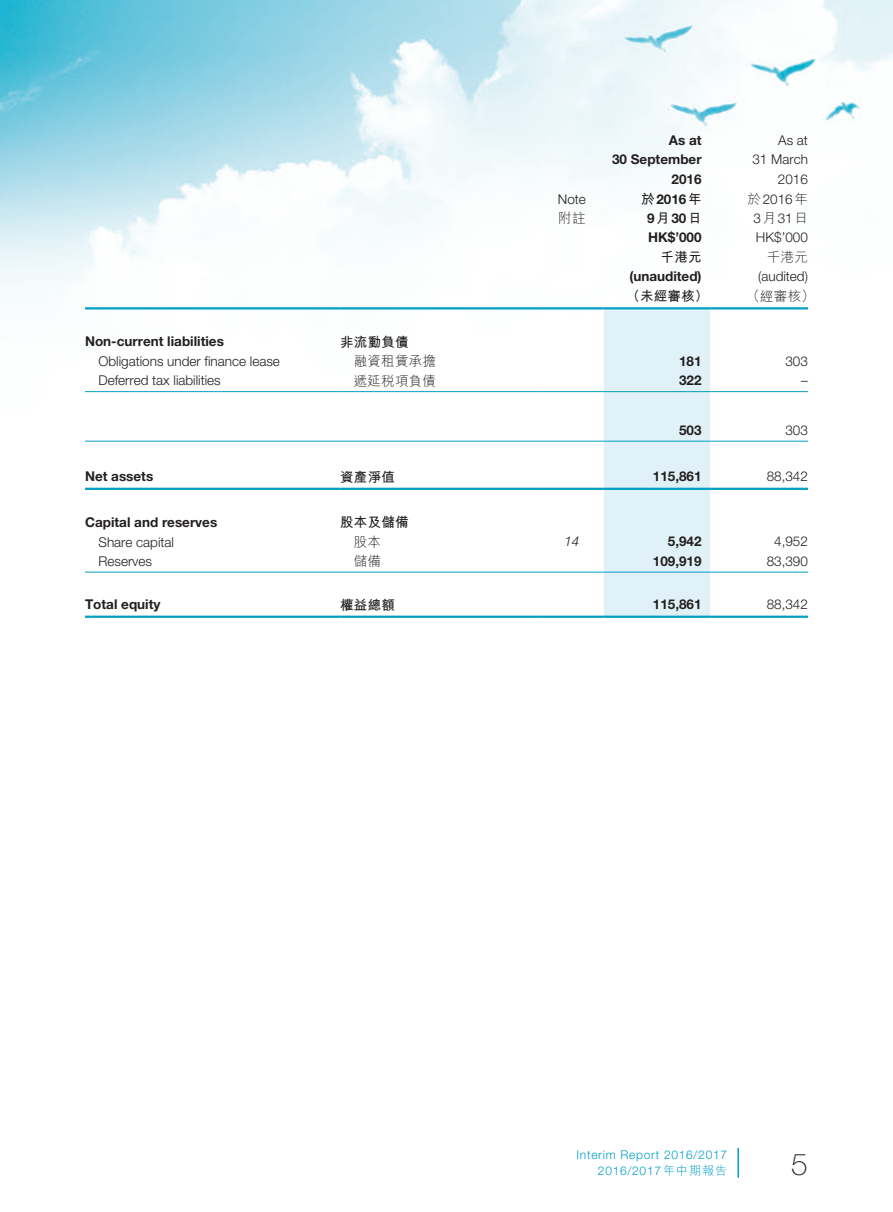
<style>
.page{position:relative;width:893px;height:1212px;background:#fff}
.page>*{position:absolute;margin:0;border:0;box-sizing:border-box;transform-origin:0 0}
.t1{font:100 30px "Helvetica Neue LT Std";color:#231f20}
._50_Table_txt{font:300 13.5px "Helvetica Neue LT Std";color:#231f20}
._50_Table_txt-2{font:700 13.5px "Helvetica Neue LT Std";color:#231f20}
._50_Table_txt-3{font:700 13.5px "M Hei HK";letter-spacing:.02em;color:#231f20}
._50_Table_txt-4{font:300 13.5px "M Hei HK";letter-spacing:.02em;color:#231f20}
._50_Table_txt-5{font:italic 300 13.5px "Helvetica Neue LT Std";color:#231f20}
.t2{font:300 12px/16.5px "Helvetica Neue LT Std";letter-spacing:.06em;color:#009fc3;text-align:right}
.s1{font-family:"M Hei HK"}
</style>
<div class="page">
<img style="left:0;top:0;width:893px;height:616px">
<hr style="left:737px;top:1148px;width:2px;height:30px;background:#009fc3">
<div style="left:604px;top:309px;width:106px;height:307px;background:#e0f2f7"></div>
<hr style="left:85px;top:307px;width:255px;height:2px;background:#009fc3">
<hr style="left:340px;top:307px;width:200px;height:2px;background:#009fc3">
<hr style="left:540px;top:307px;width:64px;height:2px;background:#009fc3">
<hr style="left:604px;top:307px;width:106px;height:2px;background:#009fc3">
<hr style="left:710px;top:307px;width:98px;height:2px;background:#009fc3">
<hr style="left:85px;top:391px;width:255px;height:1px;background:#009fc3">
<hr style="left:340px;top:391px;width:200px;height:1px;background:#009fc3">
<hr style="left:540px;top:391px;width:64px;height:1px;background:#009fc3">
<hr style="left:604px;top:391px;width:106px;height:1px;background:#009fc3">
<hr style="left:710px;top:391px;width:98px;height:1px;background:#009fc3">
<hr style="left:85px;top:441px;width:255px;height:1px;background:#009fc3">
<hr style="left:340px;top:441px;width:200px;height:1px;background:#009fc3">
<hr style="left:540px;top:441px;width:64px;height:1px;background:#009fc3">
<hr style="left:604px;top:441px;width:106px;height:1px;background:#009fc3">
<hr style="left:710px;top:441px;width:98px;height:1px;background:#009fc3">
<hr style="left:85px;top:488px;width:255px;height:2px;background:#009fc3">
<hr style="left:340px;top:488px;width:200px;height:2px;background:#009fc3">
<hr style="left:540px;top:488px;width:64px;height:2px;background:#009fc3">
<hr style="left:604px;top:488px;width:106px;height:2px;background:#009fc3">
<hr style="left:710px;top:488px;width:98px;height:2px;background:#009fc3">
<hr style="left:85px;top:572px;width:255px;height:1px;background:#009fc3">
<hr style="left:340px;top:572px;width:200px;height:1px;background:#009fc3">
<hr style="left:540px;top:572px;width:64px;height:1px;background:#009fc3">
<hr style="left:604px;top:572px;width:106px;height:1px;background:#009fc3">
<hr style="left:710px;top:572px;width:98px;height:1px;background:#009fc3">
<hr style="left:85px;top:616px;width:255px;height:2px;background:#009fc3">
<hr style="left:340px;top:616px;width:200px;height:2px;background:#009fc3">
<hr style="left:540px;top:616px;width:64px;height:2px;background:#009fc3">
<hr style="left:604px;top:616px;width:106px;height:2px;background:#009fc3">
<hr style="left:710px;top:616px;width:98px;height:2px;background:#009fc3">
<p class="_50_Table_txt" style="left:558px;top:191px;width:30px">Note</p>
<p class="_50_Table_txt-4" style="left:558px;top:211px;width:29px">附註</p>
<p class="_50_Table_txt-2" style="left:669px;top:132px;width:34px">As at</p>
<p class="_50_Table_txt-2" style="left:612px;top:151px;width:91px">30 September</p>
<p class="_50_Table_txt-2" style="left:672px;top:171px;width:32px">2016</p>
<p class="_50_Table_txt-2" style="left:641px;top:191px;width:62px"><span class="s1">於</span>2016<span class="s1">年</span></p>
<p class="_50_Table_txt-2" style="left:647px;top:210px;width:56px">9<span class="s1">月</span>30<span class="s1">日</span></p>
<p class="_50_Table_txt" style="left:778px;top:132px;width:31px">As at</p>
<p class="_50_Table_txt" style="left:752px;top:151px;width:57px">31 March</p>
<p class="_50_Table_txt" style="left:778px;top:171px;width:32px">2016</p>
<p class="_50_Table_txt" style="left:747px;top:191px;width:62px"><span class="s1">於</span>2016<span class="s1">年</span></p>
<p class="_50_Table_txt" style="left:753px;top:210px;width:56px">3<span class="s1">月</span>31<span class="s1">日</span></p>
<p class="_50_Table_txt-2" style="left:648px;top:229px;width:55px">HK$’000</p>
<p class="_50_Table_txt" style="left:756px;top:229px;width:54px">HK$’000</p>
<p class="_50_Table_txt-3" style="left:661px;top:248px;width:43px">千港元</p>
<p class="_50_Table_txt-4" style="left:767px;top:250px;width:43px">千港元</p>
<p class="_50_Table_txt-2" style="left:629px;top:268px;width:74px">(unaudited)</p>
<p class="_50_Table_txt" style="left:758px;top:268px;width:51px">(audited)</p>
<p class="_50_Table_txt-3" style="left:627px;top:287px;width:83px">（未經審核）</p>
<p class="_50_Table_txt-4" style="left:747px;top:289px;width:70px">（經審核）</p>
<p class="_50_Table_txt-2" style="left:85px;top:333px;width:140px">Non-current liabilities</p>
<p class="_50_Table_txt-3" style="left:340px;top:332px;width:70px">非流動負債</p>
<p class="_50_Table_txt" style="left:99px;top:353px;width:183px">Obligations under finance lease</p>
<p class="_50_Table_txt-4" style="left:354px;top:354px;width:84px">融資租賃承擔</p>
<p class="_50_Table_txt-2" style="left:679px;top:352px;width:24px">181</p>
<p class="_50_Table_txt" style="left:785px;top:353px;width:24px">303</p>
<p class="_50_Table_txt" style="left:99px;top:372px;width:124px">Deferred tax liabilities</p>
<p class="_50_Table_txt-4" style="left:354px;top:374px;width:84px">遞延稅項負債</p>
<p class="_50_Table_txt-2" style="left:679px;top:372px;width:24px">322</p>
<p class="_50_Table_txt" style="left:801px;top:372px;width:8px">–</p>
<p class="_50_Table_txt-2" style="left:679px;top:421px;width:24px">503</p>
<p class="_50_Table_txt" style="left:785px;top:422px;width:24px">303</p>
<p class="_50_Table_txt-2" style="left:85px;top:468px;width:70px">Net assets</p>
<p class="_50_Table_txt-3" style="left:340px;top:467px;width:56px">資產淨值</p>
<p class="_50_Table_txt-2" style="left:653px;top:468px;width:50px">115,861</p>
<p class="_50_Table_txt" style="left:767px;top:468px;width:43px">88,342</p>
<p class="_50_Table_txt-2" style="left:85px;top:513px;width:134px">Capital and reserves</p>
<p class="_50_Table_txt-3" style="left:340px;top:512px;width:70px">股本及儲備</p>
<p class="_50_Table_txt" style="left:99px;top:534px;width:77px">Share capital</p>
<p class="_50_Table_txt-4" style="left:354px;top:535px;width:29px">股本</p>
<p class="_50_Table_txt-5" style="left:564px;top:533px;width:17px">14</p>
<p class="_50_Table_txt-2" style="left:668px;top:533px;width:35px">5,942</p>
<p class="_50_Table_txt" style="left:774px;top:533px;width:35px">4,952</p>
<p class="_50_Table_txt" style="left:99px;top:553px;width:55px">Reserves</p>
<p class="_50_Table_txt-4" style="left:354px;top:554px;width:29px">儲備</p>
<p class="_50_Table_txt-2" style="left:653px;top:552px;width:50px">109,919</p>
<p class="_50_Table_txt" style="left:767px;top:552px;width:43px">83,390</p>
<p class="_50_Table_txt-2" style="left:85px;top:596px;width:77px">Total equity</p>
<p class="_50_Table_txt-3" style="left:340px;top:595px;width:56px">權益總額</p>
<p class="_50_Table_txt-2" style="left:653px;top:596px;width:50px">115,861</p>
<p class="_50_Table_txt" style="left:767px;top:596px;width:43px">88,342</p>
<p class="t2" style="left:576px;top:1146px;width:152px">Interim Report 2016/2017<br>2016/2017 <span class="s1">年中期報告</span></p>
<h1 class="t1" style="left:791px;top:1147px;width:18px">5</h1>
</div>
